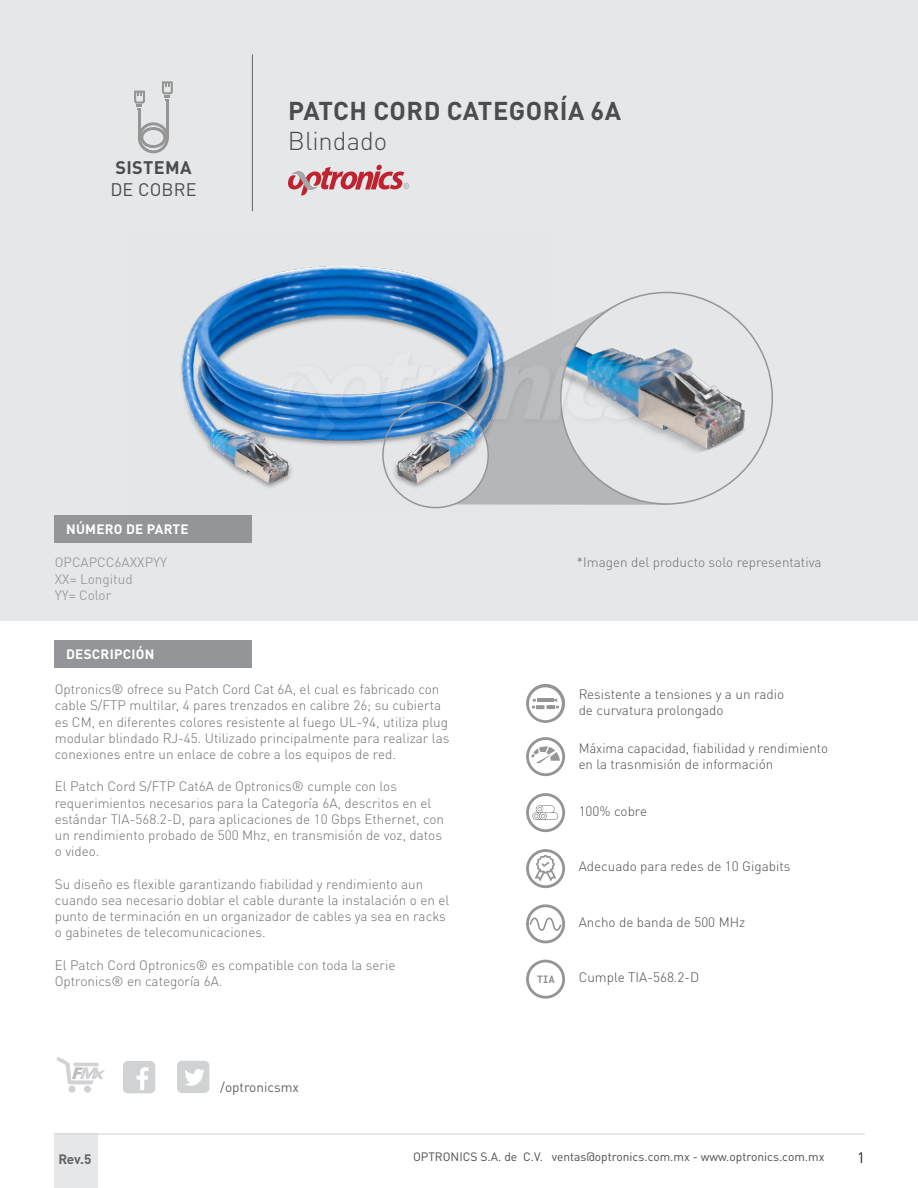
<style>
.page{position:relative;width:918px;height:1188px;background:#fff}
.page>*{position:absolute;margin:0;border:0;box-sizing:border-box;transform-origin:0 0}
.t1{font:700 25.5px "DIN Pro";letter-spacing:.015em;color:#4b4c4d}
.t2{font:300 25.5px "DIN Pro";color:#4b4c4d}
.t3{font:700 18px "DIN Pro";letter-spacing:.02em;color:#4b4c4d}
.t4{font:18px "DIN Pro";letter-spacing:.01em;color:#4b4c4d}
.t5{font:15px "DIN Pro";color:#231f20}
.t6{font:300 13.5px/16.2px "DIN Pro";color:#6c6d70}
.t7{font:300 13.5px/16.5px "DIN Pro";color:#4b4c4d}
.t8{font:13.5px/16.2px "DIN Pro";color:#9d9fa2}
.t9{font:700 13.5px "DIN Pro";letter-spacing:.02em;color:#fff}
.t10{font:13.5px "DIN Pro";color:#636366}
.t11{font:700 13.5px "DIN Pro";color:#636366}
.t12{font:12px "DIN Pro";color:#4b4c4d}
.t13{font:700 10.35px "Roboto Mono";color:#8a8c8f;scale:.93 1}
</style>
<div class="page">
<div style="left:1px;top:0;width:917px;height:621px;background:#e6e7e9"></div>
<div style="left:54px;top:1134px;width:44px;height:54px;background:#e6e7e9"></div>
<hr style="left:55px;top:1134px;width:810px;height:1px;background:#d1d2d4">
<hr style="left:252px;top:54px;width:1px;height:157px;background:#636366">
<svg style="left:288px;top:165px;width:121px;height:30px"></svg>
<svg style="left:138px;top:122px;width:31px;height:31px"></svg>
<hr style="left:138px;top:110px;width:3px;height:28px;background:#949594">
<hr style="left:166px;top:101px;width:3px;height:37px;background:#949594">
<svg style="left:134px;top:91px;width:11px;height:19px"></svg>
<svg style="left:162px;top:81px;width:11px;height:20px"></svg>
<img style="left:181px;top:266px;width:294px;height:243px">
<svg style="left:419px;top:304px;width:237px;height:201px"></svg>
<img style="left:561px;top:292px;width:211px;height:212px;border-radius:106px">
<div style="left:54px;top:515px;width:198px;height:27px;background:#939598"></div>
<div style="left:68px;top:1086px;width:8px;height:7px;background:#d1d2d4;border-radius:50%"></div>
<div style="left:84px;top:1086px;width:7px;height:7px;background:#d1d2d4;border-radius:50%"></div>
<svg style="left:56px;top:1057px;width:49px;height:27px"></svg>
<div style="left:123px;top:1061px;width:32px;height:32px;background:#d1d2d4;border-radius:5px"></div>
<svg style="left:137px;top:1067px;width:11px;height:23px"></svg>
<div style="left:177px;top:1061px;width:32px;height:32px;background:#d1d2d4;border-radius:5px"></div>
<svg style="left:185px;top:1069px;width:20px;height:17px"></svg>
<img style="left:267px;top:339px;width:393px;height:108px">
<img style="left:272px;top:345px;width:378px;height:93px">
<div style="left:54px;top:640px;width:197px;height:27px;background:#939598"></div>
<svg style="left:526px;top:737px;width:39px;height:39px"></svg>
<svg style="left:526px;top:849px;width:39px;height:39px"></svg>
<svg style="left:526px;top:684px;width:39px;height:39px"></svg>
<svg style="left:526px;top:793px;width:39px;height:39px"></svg>
<svg style="left:526px;top:960px;width:39px;height:39px"></svg>
<svg style="left:526px;top:904px;width:39px;height:39px"></svg>
<h2 class="t3" style="left:115px;top:153px;width:78px">SISTEMA</h2>
<h2 class="t4" style="left:110px;top:177px;width:88px">DE COBRE</h2>
<h1 class="t1" style="left:288px;top:89px;width:334px">PATCH CORD CATEGORÍA 6A</h1>
<h1 class="t2" style="left:288px;top:121px;width:101px">Blindado</h1>
<p class="t9" style="left:66px;top:518px;width:124px">NÚMERO DE PARTE</p>
<p class="t8" style="left:55px;top:554px;width:114px">OPCAPCC6AXXPYY<br>XX= Longitud<br>YY= Color</p>
<p class="t9" style="left:66px;top:643px;width:90px">DESCRIPCIÓN</p>
<p class="t6" style="left:577px;top:553px;width:246px">*Imagen del producto solo representativa</p>
<p class="t6" style="left:55px;top:680px;width:396px">Optronics® ofrece su Patch Cord Cat 6A, el cual es fabricado con cable S/FTP multilar, 4 pares trenzados en calibre 26; su cubierta es CM, en diferentes colores resistente al fuego UL-94, utiliza plug modular blindado RJ-45. Utilizado principalmente para realizar las conexiones entre un enlace de cobre a los equipos de red.</p>
<p class="t6" style="left:55px;top:777px;width:391px">El Patch Cord S/FTP Cat6A de Optronics® cumple con los requerimientos necesarios para la Categoría 6A, descritos en el estándar TIA-568.2-D, para aplicaciones de 10 Gbps Ethernet, con un rendimiento probado de 500 Mhz, en transmisión de voz, datos o video.</p>
<p class="t6" style="left:55px;top:875px;width:396px">Su diseño es flexible garantizando fiabilidad y rendimiento aun cuando sea necesario doblar el cable durante la instalación o en el punto de terminación en un organizador de cables ya sea en racks o gabinetes de telecomunicaciones.</p>
<p class="t6" style="left:55px;top:956px;width:342px">El Patch Cord Optronics® es compatible con toda la serie<br>Optronics® en categoría 6A.</p>
<p class="t10" style="left:220px;top:1078px;width:80px">/optronicsmx</p>
<p class="t13" style="left:537px;top:972px;width:20px">TIA</p>
<p class="t7" style="left:579px;top:685px;width:207px">Resistente a tensiones y a un radio de curvatura prolongado</p>
<p class="t7" style="left:579px;top:738px;width:251px">Máxima capacidad, fiabilidad y rendimiento en la trasnmisión de información</p>
<p class="t7" style="left:579px;top:801px;width:70px">100% cobre</p>
<p class="t7" style="left:579px;top:857px;width:213px">Adecuado para redes de 10 Gigabits</p>
<p class="t7" style="left:579px;top:912px;width:168px">Ancho de banda de 500 MHz</p>
<p class="t7" style="left:579px;top:968px;width:122px">Cumple TIA-568.2-D</p>
<p class="t11" style="left:58px;top:1148px;width:34px">Rev.5</p>
<p class="t12" style="left:413px;top:1149px;width:413px">OPTRONICS S.A. de C.V. ventas@optronics.com.mx - www.optronics.com.mx</p>
<p class="t5" style="left:857px;top:1148px;width:9px">1</p>
</div>
